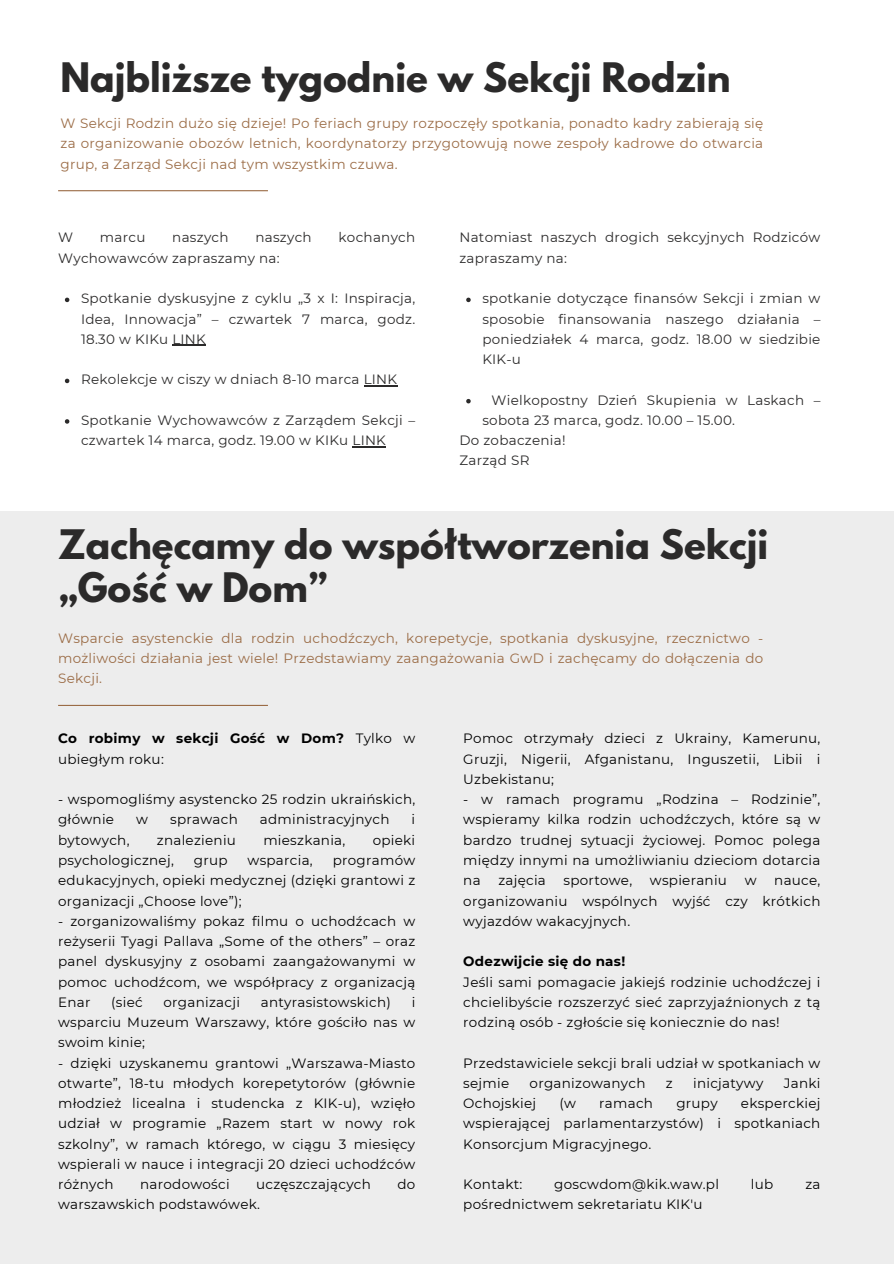
<style>
.page{position:relative;width:894px;height:1264px;background:#fff}
.page>*{position:absolute;margin:0;border:0;box-sizing:border-box;transform-origin:0 0}
.t1{font:700 36px/42.8px "League Spartan";color:#2b2a2a}
.t2{font:13.5px/20.2px "Montserrat";letter-spacing:.02em;color:#000;text-align:justify}
.t3{font:13.5px/20.2px "Montserrat";letter-spacing:.02em;color:#2b2a2a;text-align:justify}
.t4{font:13.5px/20.2px "Montserrat";letter-spacing:.02em;color:#9b6c46;text-align:justify}
.t5{font:700 13.5px/20.2px "Montserrat";letter-spacing:.02em;color:#000}
.s1{font-weight:400}
</style>
<div class="page">
<hr style="left:58px;top:190px;width:210px;height:1px;background:#9b6c46">
<svg style="left:65px;top:297px;width:4px;height:5px"></svg>
<hr style="left:172px;top:345px;width:34px;height:1px;background:#2b2a2a">
<svg style="left:65px;top:378px;width:4px;height:5px"></svg>
<hr style="left:363px;top:385px;width:34px;height:1px;background:#2b2a2a">
<svg style="left:65px;top:419px;width:4px;height:4px"></svg>
<hr style="left:352px;top:446px;width:34px;height:1px;background:#2b2a2a">
<div style="left:0;top:511px;width:893px;height:752px;background:#ededed"></div>
<svg style="left:466px;top:297px;width:4px;height:5px"></svg>
<svg style="left:466px;top:399px;width:4px;height:4px"></svg>
<hr style="left:58px;top:705px;width:210px;height:1px;background:#9b6c46">
<h1 class="t1" style="left:60px;top:61px;width:671px">Najbliższe tygodnie w Sekcji Rodzin</h1>
<p class="t4" style="left:60px;top:113px;width:704px">W Sekcji Rodzin dużo się dzieje! Po feriach grupy rozpoczęły spotkania, ponadto kadry zabierają się za organizowanie obozów letnich, koordynatorzy przygotowują nowe zespoły kadrowe do otwarcia grup, a Zarząd Sekcji nad tym wszystkim czuwa.</p>
<p class="t3" style="left:58px;top:227px;width:16px">W</p>
<p class="t3" style="left:100px;top:227px;width:47px">marcu</p>
<p class="t3" style="left:172px;top:227px;width:58px">naszych</p>
<p class="t3" style="left:255px;top:227px;width:58px">naszych</p>
<p class="t3" style="left:338px;top:227px;width:78px">kochanych</p>
<p class="t3" style="left:58px;top:248px;width:223px">Wychowawców zapraszamy na:</p>
<p class="t3" style="left:81px;top:288px;width:335px">Spotkanie dyskusyjne z cyklu „3 x I: Inspiracja, Idea, Innowacja” – czwartek 7 marca, godz.<br>18.30 w KIKu LINK</p>
<p class="t3" style="left:81px;top:369px;width:317px">Rekolekcje w ciszy w dniach 8-10 marca LINK</p>
<p class="t3" style="left:81px;top:410px;width:335px">Spotkanie Wychowawców z Zarządem Sekcji – czwartek 14 marca, godz. 19.00 w KIKu LINK</p>
<p class="t3" style="left:459px;top:227px;width:362px">Natomiast naszych drogich sekcyjnych Rodziców zapraszamy na:</p>
<p class="t3" style="left:482px;top:288px;width:339px">spotkanie dotyczące finansów Sekcji i zmian w sposobie finansowania naszego działania – poniedziałek 4 marca, godz. 18.00 w siedzibie KIK-u</p>
<p class="t3" style="left:491px;top:389px;width:330px">Wielkopostny Dzień Skupienia w Laskach –</p>
<p class="t3" style="left:482px;top:410px;width:254px">sobota 23 marca, godz. 10.00 – 15.00.</p>
<p class="t3" style="left:459px;top:430px;width:108px">Do zobaczenia!</p>
<p class="t3" style="left:459px;top:450px;width:71px">Zarząd SR</p>
<h1 class="t1" style="left:58px;top:528px;width:711px">Zachęcamy do współtworzenia Sekcji „Gość w Dom”</h1>
<p class="t4" style="left:58px;top:627px;width:706px">Wsparcie asystenckie dla rodzin uchodźczych, korepetycje, spotkania dyskusyjne, rzecznictwo - możliwości działania jest wiele! Przedstawiamy zaangażowania GwD i zachęcamy do dołączenia do Sekcji.</p>
<p class="t5" style="left:58px;top:728px;width:358px">Co robimy w sekcji Gość w Dom? <span class="s1">Tylko w ubiegłym roku:</span></p>
<p class="t2" style="left:58px;top:789px;width:358px">- wspomogliśmy asystencko 25 rodzin ukraińskich, głównie</p>
<p class="t2" style="left:136px;top:809px;width:13px">w</p>
<p class="t2" style="left:170px;top:809px;width:69px">sprawach</p>
<p class="t2" style="left:260px;top:809px;width:131px">administracyjnych</p>
<p class="t2" style="left:411px;top:809px;width:5px">i</p>
<p class="t2" style="left:58px;top:829px;width:73px">bytowych,</p>
<p class="t2" style="left:157px;top:829px;width:81px">znalezieniu</p>
<p class="t2" style="left:263px;top:829px;width:83px">mieszkania,</p>
<p class="t2" style="left:372px;top:829px;width:44px">opieki</p>
<p class="t2" style="left:58px;top:850px;width:117px">psychologicznej,</p>
<p class="t2" style="left:194px;top:850px;width:35px">grup</p>
<p class="t2" style="left:247px;top:850px;width:67px">wsparcia,</p>
<p class="t2" style="left:58px;top:850px;width:358px;text-indent:274px">programów edukacyjnych, opieki medycznej (dzięki grantowi z organizacji „Choose love”);</p>
<p class="t2" style="left:58px;top:910px;width:358px">- zorganizowaliśmy pokaz filmu o uchodźcach w reżyserii Tyagi Pallava „Some of the others” – oraz panel dyskusyjny z osobami zaangażowanymi w pomoc uchodźcom, we współpracy z organizacją Enar</p>
<p class="t2" style="left:111px;top:991px;width:33px">(sieć</p>
<p class="t2" style="left:163px;top:991px;width:78px">organizacji</p>
<p class="t2" style="left:261px;top:991px;width:132px">antyrasistowskich)</p>
<p class="t2" style="left:58px;top:991px;width:358px;text-indent:353px">i wsparciu Muzeum Warszawy, które gościło nas w swoim kinie;</p>
<p class="t2" style="left:58px;top:1052px;width:358px">- dzięki uzyskanemu grantowi „Warszawa-Miasto otwarte”, 18-tu młodych korepetytorów (głównie młodzież licealna i studencka z KIK-u), wzięło udział w programie „Razem start w nowy rok szkolny”, w ramach którego, w ciągu 3 miesięcy wspierali w nauce i integracji 20 dzieci uchodźców różnych</p>
<p class="t2" style="left:140px;top:1174px;width:91px">narodowości</p>
<p class="t2" style="left:256px;top:1174px;width:116px">uczęszczających</p>
<p class="t2" style="left:397px;top:1174px;width:19px">do</p>
<p class="t2" style="left:58px;top:1194px;width:203px">warszawskich podstawówek.</p>
<p class="t2" style="left:463px;top:728px;width:358px">Pomoc otrzymały dzieci z Ukrainy, Kamerunu, Gruzji, Nigerii, Afganistanu, Inguszetii, Libii i Uzbekistanu;</p>
<p class="t2" style="left:463px;top:789px;width:358px">- w ramach programu „Rodzina – Rodzinie”, wspieramy kilka rodzin uchodźczych, które są w bardzo trudnej sytuacji życiowej. Pomoc polega między innymi na umożliwianiu dzieciom dotarcia na</p>
<p class="t2" style="left:498px;top:870px;width:49px">zajęcia</p>
<p class="t2" style="left:563px;top:870px;width:70px">sportowe,</p>
<p class="t2" style="left:649px;top:870px;width:79px">wspieraniu</p>
<p class="t2" style="left:744px;top:870px;width:13px">w</p>
<p class="t2" style="left:463px;top:870px;width:358px;text-indent:311px">nauce, organizowaniu wspólnych wyjść czy krótkich wyjazdów wakacyjnych.</p>
<p class="t5" style="left:463px;top:951px;width:163px">Odezwijcie się do nas!</p>
<p class="t2" style="left:463px;top:971px;width:358px">Jeśli sami pomagacie jakiejś rodzinie uchodźczej i chcielibyście rozszerzyć sieć zaprzyjaźnionych z tą rodziną osób - zgłoście się koniecznie do nas!</p>
<p class="t2" style="left:463px;top:1052px;width:358px">Przedstawiciele sekcji brali udział w spotkaniach w sejmie</p>
<p class="t2" style="left:529px;top:1072px;width:117px">organizowanych</p>
<p class="t2" style="left:665px;top:1072px;width:8px">z</p>
<p class="t2" style="left:693px;top:1072px;width:72px">inicjatywy</p>
<p class="t2" style="left:783px;top:1072px;width:38px">Janki</p>
<p class="t2" style="left:463px;top:1093px;width:74px">Ochojskiej</p>
<p class="t2" style="left:559px;top:1093px;width:18px">(w</p>
<p class="t2" style="left:599px;top:1093px;width:55px">ramach</p>
<p class="t2" style="left:676px;top:1093px;width:43px">grupy</p>
<p class="t2" style="left:463px;top:1093px;width:358px;text-indent:277px">eksperckiej wspierającej parlamentarzystów) i spotkaniach Konsorcjum Migracyjnego.</p>
<p class="t2" style="left:463px;top:1174px;width:61px">Kontakt:</p>
<p class="t2" style="left:554px;top:1174px;width:166px">goscwdom@kik.waw.pl</p>
<p class="t2" style="left:750px;top:1174px;width:24px">lub</p>
<p class="t2" style="left:805px;top:1174px;width:17px">za</p>
<p class="t2" style="left:463px;top:1194px;width:241px">pośrednictwem sekretariatu KIK'u</p>
</div>
